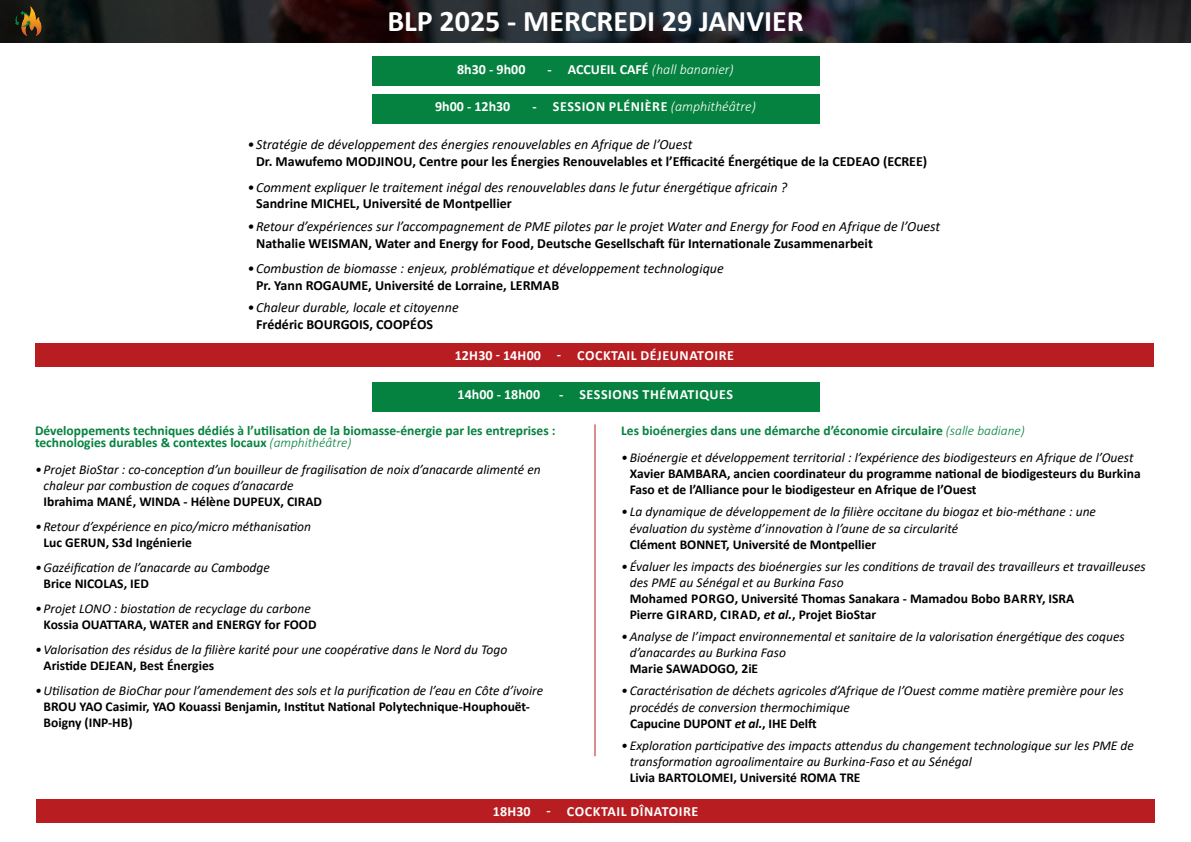
<style>
.page{position:relative;width:1191px;height:842px;background:#fff}
.page>*{position:absolute;margin:0;border:0;box-sizing:border-box;transform-origin:0 0}
.t1{font:700 30px "Calibri";color:#fff}
.t2{font:italic 14px "Calibri";color:#000}
.t3{font:700 14px "Calibri";color:#000}
.t4{font:700 14px "Calibri";letter-spacing:.04em;color:#fff}
.t5{font:700 14px "Calibri";color:#fff}
.t6{font:italic 300 14px "Calibri";color:#fff}
.t7{font:italic 13.5px/16.2px "Calibri";color:#000}
.t8{font:700 13.5px/16.2px "Calibri";color:#000}
.t9{font:700 13.5px/12px "Calibri";color:#058240}
.s1{font-weight:700;font-style:normal}
.s2{font-weight:300;font-style:italic}
.s3{font-style:italic}
</style>
<div class="page">
<img style="left:0;top:0;width:1191px;height:43px">
<img style="left:12px;top:5px;width:31px;height:31px">
<div style="left:372px;top:57px;width:447px;height:29px;background:#058240"></div>
<hr style="left:594px;top:424px;width:1px;height:332px;background:#b71d21">
<div style="left:372px;top:94px;width:447px;height:29px;background:#058240"></div>
<div style="left:35px;top:343px;width:1119px;height:23px;background:#b71d21"></div>
<div style="left:372px;top:382px;width:447px;height:29px;background:#058240"></div>
<div style="left:36px;top:799px;width:1119px;height:24px;background:#b71d21"></div>
<p class="t1" style="left:387px;top:0;width:418px">BLP 2025 - MERCREDI 29 JANVIER</p>
<p class="t5" style="left:457px;top:59px;width:70px">8h30 - 9h00</p>
<p class="t6" style="left:547px;top:60px;width:188px"><span class="s1">- ACCUEIL CAFÉ</span> (hall bananier)</p>
<p class="t5" style="left:435px;top:97px;width:77px">9h00 - 12h30</p>
<p class="t4" style="left:532px;top:97px;width:225px">- SESSION PLÉNIÈRE <span class="s2">(amphithéâtre)</span></p>
<p class="t2" style="left:248px;top:135px;width:446px">•Stratégie de développement des énergies renouvelables en Afrique de l’Ouest</p>
<p class="t3" style="left:256px;top:152px;width:672px">Dr. Mawufemo MODJINOU, Centre pour les Énergies Renouvelables et l’Efficacité Énergétique de la CEDEAO (ECREE)</p>
<p class="t2" style="left:248px;top:177px;width:541px">•Comment expliquer le traitement inégal des renouvelables dans le futur énergétique africain ?</p>
<p class="t3" style="left:256px;top:194px;width:257px">Sandrine MICHEL, Université de Montpellier</p>
<p class="t2" style="left:248px;top:216px;width:694px">•Retour d’expériences sur l’accompagnement de PME pilotes par le projet Water and Energy for Food en Afrique de l’Ouest</p>
<p class="t3" style="left:256px;top:233px;width:618px">Nathalie WEISMAN, Water and Energy for Food, Deutsche Gesellschaft für Internationale Zusammenarbeit</p>
<p class="t2" style="left:248px;top:259px;width:477px">•Combustion de biomasse : enjeux, problématique et développement technologique</p>
<p class="t3" style="left:256px;top:275px;width:304px">Pr. Yann ROGAUME, Université de Lorraine, LERMAB</p>
<p class="t2" style="left:248px;top:298px;width:212px">•Chaleur durable, locale et citoyenne</p>
<p class="t3" style="left:256px;top:314px;width:178px">Frédéric BOURGOIS, COOPÉOS</p>
<p class="t4" style="left:455px;top:345px;width:281px">12H30 - 14H00 - COCKTAIL DÉJEUNATOIRE</p>
<p class="t5" style="left:457px;top:384px;width:84px">14h00 - 18h00</p>
<p class="t4" style="left:559px;top:384px;width:175px">- SESSIONS THÉMATIQUES</p>
<p class="t9" style="left:35px;top:424px;width:522px">Développements techniques dédiés à l’utilisation de la biomasse-énergie par les entreprises : technologies durables &amp; contextes locaux <span class="s2">(amphithéâtre)</span></p>
<p class="t7" style="left:44px;top:461px;width:499px;text-indent:-9px">• Projet BioStar : co-conception d’un bouilleur de fragilisation de noix d’anacarde alimenté en chaleur par combustion de coques d’anacarde</p>
<p class="t8" style="left:44px;top:494px;width:280px">Ibrahima MANÉ, WINDA - Hélène DUPEUX, CIRAD</p>
<p class="t7" style="left:35px;top:518px;width:278px">•Retour d’expérience en pico/micro méthanisation</p>
<p class="t8" style="left:44px;top:535px;width:150px">Luc GERUN, S3d Ingénierie</p>
<p class="t7" style="left:35px;top:559px;width:236px">•Gazéification de l’anacarde au Cambodge</p>
<p class="t8" style="left:44px;top:575px;width:107px">Brice NICOLAS, IED</p>
<p class="t7" style="left:35px;top:600px;width:277px">• Projet LONO : biostation de recyclage du carbone</p>
<p class="t8" style="left:44px;top:616px;width:274px">Kossia OUATTARA, WATER and ENERGY for FOOD</p>
<p class="t7" style="left:35px;top:641px;width:474px">•Valorisation des résidus de la filière karité pour une coopérative dans le Nord du Togo</p>
<p class="t8" style="left:44px;top:657px;width:172px">Aristide DEJEAN, Best Énergies</p>
<p class="t7" style="left:35px;top:682px;width:510px">•Utilisation de BioChar pour l’amendement des sols et la purification de l’eau en Côte d’ivoire</p>
<p class="t8" style="left:44px;top:698px;width:488px">BROU YAO Casimir, YAO Kouassi Benjamin, Institut National Polytechnique-Houphouët-<br>Boigny (INP-HB)</p>
<p class="t9" style="left:621px;top:424px;width:405px">Les bioénergies dans une démarche d’économie circulaire <span class="s2">(salle badiane)</span></p>
<p class="t7" style="left:621px;top:449px;width:514px">•Bioénergie et développement territorial : l’expérience des biodigesteurs en Afrique de l’Ouest</p>
<p class="t8" style="left:630px;top:465px;width:512px">Xavier BAMBARA, ancien coordinateur du programme national de biodigesteurs du Burkina<br>Faso et de l’Alliance pour le biodigesteur en Afrique de l’Ouest</p>
<p class="t7" style="left:630px;top:503px;width:468px;text-indent:-9px">• La dynamique de développement de la filière occitane du biogaz et bio-méthane : une évaluation du système d’innovation à l’aune de sa circularité</p>
<p class="t8" style="left:630px;top:536px;width:248px">Clément BONNET, Université de Montpellier</p>
<p class="t7" style="left:630px;top:557px;width:517px;text-indent:-9px">• Évaluer les impacts des bioénergies sur les conditions de travail des travailleurs et travailleuses des PME au Sénégal et au Burkina Faso</p>
<p class="t8" style="left:630px;top:590px;width:446px">Mohamed PORGO, Université Thomas Sanakara - Mamadou Bobo BARRY, ISRA</p>
<p class="t8" style="left:630px;top:606px;width:248px">Pierre GIRARD, CIRAD, <span class="s3">et al.</span>, Projet BioStar</p>
<p class="t7" style="left:630px;top:628px;width:496px;text-indent:-9px">•Analyse de l’impact environnemental et sanitaire de la valorisation énergétique des coques d’anacardes au Burkina Faso</p>
<p class="t8" style="left:630px;top:661px;width:130px">Marie SAWADOGO, 2iE</p>
<p class="t7" style="left:630px;top:682px;width:495px;text-indent:-9px">• Caractérisation de déchets agricoles d’Afrique de l’Ouest comme matière première pour les procédés de conversion thermochimique</p>
<p class="t8" style="left:630px;top:715px;width:188px">Capucine DUPONT <span class="s3">et al.</span>, IHE Delft</p>
<p class="t7" style="left:630px;top:736px;width:506px;text-indent:-9px">• Exploration participative des impacts attendus du changement technologique sur les PME de transformation agroalimentaire au Burkina-Faso et au Sénégal</p>
<p class="t8" style="left:630px;top:769px;width:232px">Livia BARTOLOMEI, Université ROMA TRE</p>
<p class="t4" style="left:493px;top:801px;width:207px">18H30 - COCKTAIL DÎNATOIRE</p>
</div>
